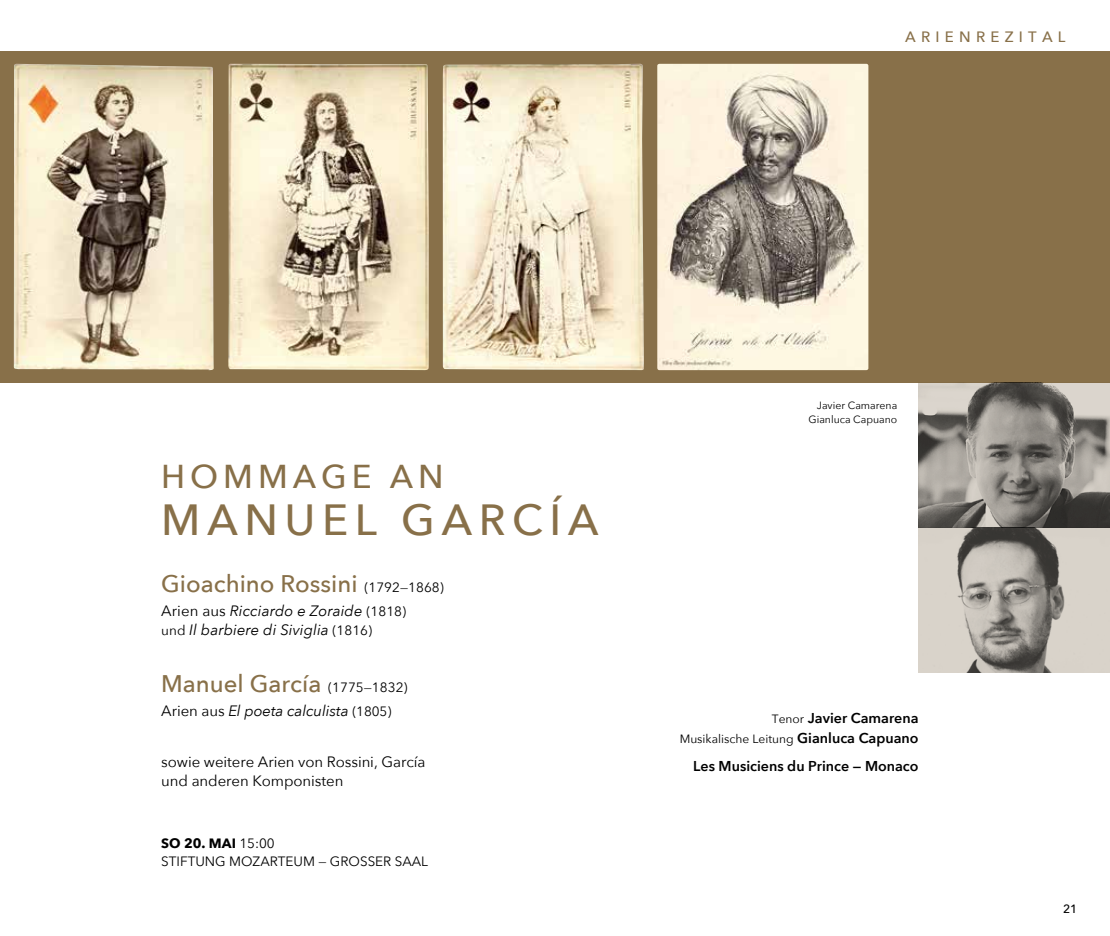
<style>
.page{position:relative;width:1110px;height:936px;background:#fff}
.page>*{position:absolute;margin:0;border:0;box-sizing:border-box;transform-origin:0 0}
.t1{font:500 43.5px "Avenir Next";letter-spacing:.15em;color:#887049}
.t2{font:500 33px "Avenir Next";letter-spacing:.15em;color:#887049}
.t3{font:500 24px "Avenir Next";color:#887049}
.t4{font:italic 15px/19.5px "Avenir Next";letter-spacing:.005em;color:#000}
.t5{font:15px/19.5px "Avenir Next";letter-spacing:-.005em;color:#000}
.t6{font:500 15px "Avenir Next";letter-spacing:.35em;color:#887049}
.t7{font:600 14.25px "Avenir Next";color:#000}
.t8{font:13.5px/17.9px "Avenir Next";color:#000}
.t9{font:12px "Avenir Next";color:#000}
.t10{font:500 12px "Avenir Next";color:#000}
.t11{font:10.5px/13.5px "Avenir Next";color:#000;text-align:right}
.s1{font-weight:400;font-size:13.5px;color:#000}
.s2{font-style:normal}
.s3{font-style:normal;font-size:13.5px}
.s4{font-weight:700}
.s5{font-weight:400;font-size:12px}
.s6{font-weight:600;font-size:14.25px}
</style>
<div class="page">
<div style="left:0;top:51px;width:1101px;height:332px;background:#887049"></div>
<div style="left:527px;top:51px;width:583px;height:332px;background:#887049"></div>
<img style="left:14px;top:64px;width:200px;height:306px">
<img style="left:228px;top:64px;width:201px;height:306px">
<img style="left:443px;top:64px;width:201px;height:306px">
<img style="left:657px;top:64px;width:211px;height:306px">
<img style="left:918px;top:383px;width:192px;height:144px">
<svg style="left:918px;top:527px;width:192px;height:145px;background:#b2ada6"></svg>
<p class="t6" style="left:905px;top:23px;width:162px">ARIENREZITAL</p>
<h2 class="t2" style="left:161px;top:448px;width:284px">HOMMAGE AN</h2>
<h1 class="t1" style="left:161px;top:482px;width:439px">MANUEL GARCÍA</h1>
<h3 class="t3" style="left:161px;top:563px;width:284px">Gioachino Rossini <span class="s1">(1792—1868)</span></h3>
<p class="t4" style="left:161px;top:600px;width:246px"><span class="s2">Arien aus</span> Ricciardo e Zoraide <span class="s3">(1818) und</span> Il barbiere di Siviglia <span class="s3">(1816)</span></p>
<h3 class="t3" style="left:161px;top:663px;width:248px">Manuel García <span class="s1">(1775—1832)</span></h3>
<p class="t4" style="left:161px;top:700px;width:232px"><span class="s2">Arien aus</span> El poeta calculista <span class="s3">(1805)</span></p>
<p class="t5" style="left:161px;top:751px;width:266px">sowie weitere Arien von Rossini, García und anderen Komponisten</p>
<p class="t8" style="left:161px;top:833px;width:268px"><span class="s4">SO 20. MAI</span> 15:00<br>STIFTUNG MOZARTEUM — GROSSER SAAL</p>
<p class="t11" style="left:808px;top:398px;width:90px">Javier Camarena<br>Gianluca Capuano</p>
<p class="t7" style="left:772px;top:706px;width:148px"><span class="s5">Tenor</span> Javier Camarena</p>
<p class="t9" style="left:680px;top:728px;width:240px">Musikalische Leitung <span class="s6">Gianluca Capuano</span></p>
<p class="t7" style="left:693px;top:754px;width:227px">Les Musiciens du Prince — Monaco</p>
<p class="t10" style="left:1063px;top:898px;width:16px">21</p>
</div>
